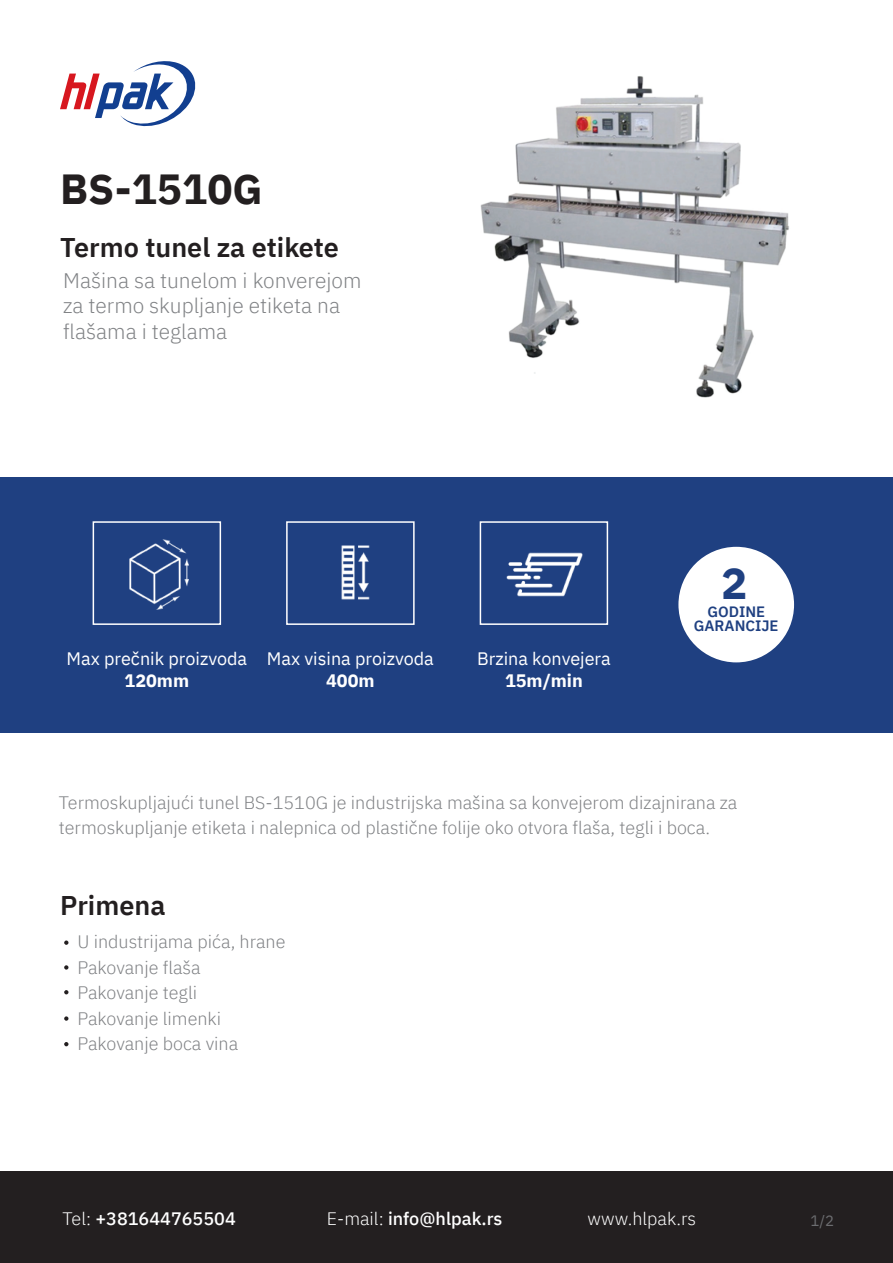
<style>
.page{position:relative;width:893px;height:1263px;background:#fff}
.page>*{position:absolute;margin:0;border:0;box-sizing:border-box;transform-origin:0 0}
.t1{font:700 43.8px "IBM Plex Sans";color:#1f4081}
.t2{font:700 42px "IBM Plex Sans";color:#231f20}
.t3{font:600 27px "IBM Plex Sans";color:#231f20}
.t4{font:300 21px/25.5px "IBM Plex Sans";color:#808285}
.t5{font:300 18px/25.5px "IBM Plex Sans";color:#808285}
.t6{font:18px "IBM Plex Sans";color:#fff}
.t7{font:500 18px "IBM Plex Sans";color:#fff}
.t8{font:700 18px "IBM Plex Sans";color:#fff}
.t9{font:300 18px "IBM Plex Sans";color:#fff}
.t10{font:600 15px/13.8px "IBM Plex Sans";color:#1f4081;text-align:center}
.t11{font:15px "IBM Plex Sans";color:#6c6d70}
.s1{font-weight:300}
</style>
<div class="page">
<svg style="left:60px;top:61px;width:136px;height:66px"></svg>
<div style="left:0;top:477px;width:893px;height:255px;background:#1f4081"></div>
<div style="left:0;top:1171px;width:893px;height:92px;background:#231f20"></div>
<svg style="left:64px;top:940px;width:4px;height:5px"></svg>
<svg style="left:64px;top:965px;width:4px;height:5px"></svg>
<svg style="left:64px;top:990px;width:4px;height:4px"></svg>
<svg style="left:64px;top:1016px;width:4px;height:5px"></svg>
<svg style="left:64px;top:1042px;width:4px;height:4px"></svg>
<div style="left:678px;top:547px;width:116px;height:115px;background:#fff;border-radius:50%"></div>
<div style="left:93px;top:521px;width:128px;height:104px;background:#1f4081;border:2px solid #fff"></div>
<div style="left:286px;top:521px;width:129px;height:104px;background:#1f4081;border:2px solid #fff"></div>
<div style="left:480px;top:521px;width:128px;height:104px;background:#1f4081;border:2px solid #fff"></div>
<img style="left:129px;top:540px;width:60px;height:69px">
<img style="left:341px;top:545px;width:29px;height:55px">
<img style="left:506px;top:552px;width:77px;height:45px">
<img style="left:480px;top:76px;width:309px;height:322px">
<h2 class="t2" style="left:60px;top:155px;width:204px">BS-1510G</h2>
<h3 class="t3" style="left:60px;top:226px;width:280px">Termo tunel za etikete</h3>
<p class="t4" style="left:63px;top:266px;width:300px">Mašina sa tunelom i konverejom za termo skupljanje etiketa na flašama i teglama</p>
<p class="t6" style="left:66px;top:644px;width:182px">Max prečnik proizvoda</p>
<p class="t8" style="left:125px;top:666px;width:66px">120mm</p>
<p class="t6" style="left:267px;top:644px;width:169px">Max visina proizvoda</p>
<p class="t8" style="left:326px;top:666px;width:50px">400m</p>
<p class="t6" style="left:477px;top:644px;width:135px">Brzina konvejera</p>
<p class="t8" style="left:505px;top:666px;width:79px">15m/min</p>
<h1 class="t1" style="left:721px;top:549px;width:28px">2</h1>
<p class="t10" style="left:694px;top:604px;width:86px">GODINE<br>GARANCIJE</p>
<p class="t5" style="left:59px;top:788px;width:680px">Termoskupljajući tunel BS-1510G je industrijska mašina sa konvejerom dizajnirana za termoskupljanje etiketa i nalepnica od plastične folije oko otvora flaša, tegli i boca.</p>
<h3 class="t3" style="left:60px;top:884px;width:107px">Primena</h3>
<p class="t5" style="left:77px;top:927px;width:210px">U industrijama pića, hrane<br>Pakovanje flaša<br>Pakovanje tegli<br>Pakovanje limenki<br>Pakovanje boca vina</p>
<p class="t7" style="left:63px;top:1204px;width:175px"><span class="s1">Tel:</span> +381644765504</p>
<p class="t7" style="left:327px;top:1204px;width:177px"><span class="s1">E-mail:</span> info@hlpak.rs</p>
<p class="t9" style="left:588px;top:1205px;width:110px">www.hlpak.rs</p>
<p class="t11" style="left:810px;top:1209px;width:25px">1/2</p>
</div>
